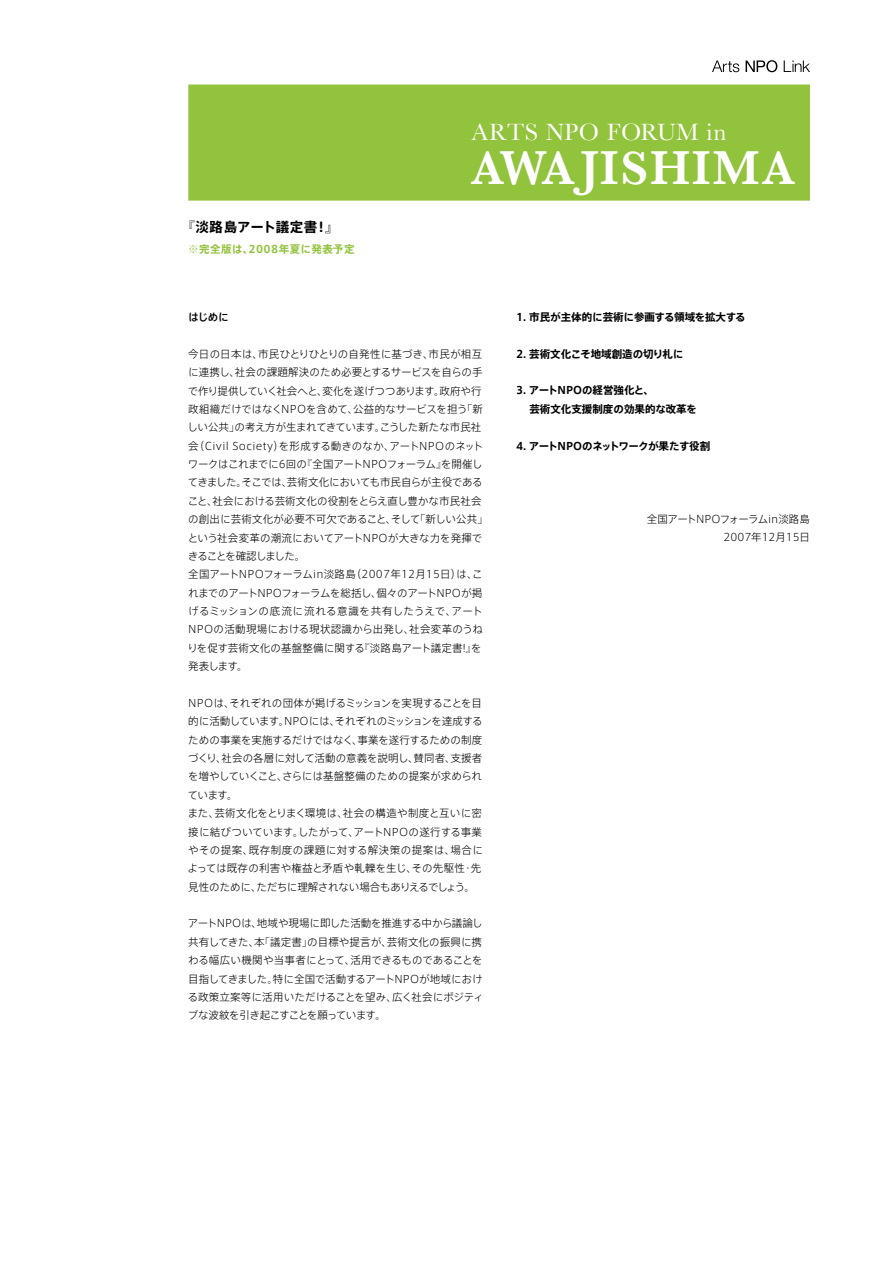
<style>
.page{position:relative;width:893px;height:1263px;background:#fff}
.page>*{position:absolute;margin:0;border:0;box-sizing:border-box;transform-origin:0 0}
.t1{font:600 48.75px "Baskerville";letter-spacing:.04em;color:#fff}
.t2{font:24.6px "Baskerville";letter-spacing:.01em;color:#fff}
.t3{font:700 13.5px "Axis Std";letter-spacing:.02em;color:#000}
.t4{font:300 10.5px/18.3px "Axis Std";color:#000}
.t5{font:700 10.5px/18.3px "Axis Std";color:#000}
.t6{font:700 10.5px "Axis Std";letter-spacing:-.045em;color:#000}
.t7{font:700 10.5px "Axis Std";letter-spacing:.04em;color:#92c33c}
.t8{font:500 10.5px "Axis Std";color:#000}
</style>
<div class="page">
<svg style="left:746px;top:60px;width:31px;height:12px"></svg>
<svg style="left:784px;top:60px;width:26px;height:12px"></svg>
<svg style="left:712px;top:60px;width:27px;height:12px"></svg>
<div style="left:188px;top:85px;width:622px;height:116px;background:#92c33c"></div>
<p class="t3" style="left:182px;top:216px;width:159px">『淡路島アート議定書！』</p>
<p class="t7" style="left:188px;top:241px;width:168px">※完全版は、2008年夏に発表予定</p>
<p class="t2" style="left:471px;top:117px;width:257px">ARTS NPO FORUM in</p>
<p class="t1" style="left:471px;top:140px;width:326px">AWAJISHIMA</p>
<p class="t8" style="left:188px;top:309px;width:42px">はじめに</p>
<p class="t4" style="left:187px;top:344px;width:302px">今日の日本は、市民ひとりひとりの自発性に基づき、市民が相互に連携し、社会の課題解決のため必要とするサービスを自らの手で作り提供していく社会へと、変化を遂げつつあります。政府や行政組織だけではなくNPOを含めて、公益的なサービスを担う「新しい公共」の考え方が生まれてきています。こうした新たな市民社会（Civil Society）を形成する動きのなか、アートNPOのネットワークはこれまでに6回の『全国アートNPOフォーラム』を開催してきました。そこでは、芸術文化においても市民自らが主役であること、社会における芸術文化の役割をとらえ直し豊かな市民社会の創出に芸術文化が必要不可欠であること、そして「新しい公共」という社会変革の潮流においてアートNPOが大きな力を発揮できることを確認しました。<br>全国アートNPOフォーラムin淡路島（2007年12月15日）は、これまでのアートNPOフォーラムを総括し、個々のアートNPOが掲げるミッションの底流に流れる意識を共有したうえで、アート<br>NPOの活動現場における現状認識から出発し、社会変革のうねりを促す芸術文化の基盤整備に関する『淡路島アート議定書!』を発表します。</p>
<p class="t4" style="left:188px;top:693px;width:297px">NPOは、それぞれの団体が掲げるミッションを実現することを目的に活動しています。NPOには、それぞれのミッションを達成するための事業を実施するだけではなく、事業を遂行するための制度づくり、社会の各層に対して活動の意義を説明し、賛同者、支援者を増やしていくこと、さらには基盤整備のための提案が求められています。<br>また、芸術文化をとりまく環境は、社会の構造や制度と互いに密接に結びついています。したがって、アートNPOの遂行する事業やその提案、既存制度の課題に対する解決策の提案は、場合によっては既存の利害や権益と矛盾や軋轢を生じ、その先駆性・先見性のために、ただちに理解されない場合もありえるでしょう。</p>
<p class="t4" style="left:188px;top:914px;width:297px">アートNPOは、地域や現場に即した活動を推進する中から議論し共有してきた、本「議定書」の目標や提言が、芸術文化の振興に携わる幅広い機関や当事者にとって、活用できるものであることを目指してきました。特に全国で活動するアートNPOが地域における政策立案等に活用いただけることを望み、広く社会にポジティブな波紋を引き起こすことを願っています。</p>
<p class="t5" style="left:516px;top:307px;width:231px">1. 市民が主体的に芸術に参画する領域を拡大する</p>
<p class="t5" style="left:516px;top:344px;width:169px">2. 芸術文化こそ地域創造の切り札に</p>
<p class="t5" style="left:516px;top:381px;width:182px">3. アートNPOの経営強化と、<br>　 芸術文化支援制度の効果的な改革を</p>
<p class="t6" style="left:516px;top:437px;width:196px">4. アートNPOのネットワークが果たす役割</p>
<p class="t4" style="left:647px;top:509px;width:165px;text-align:right">全国アートNPOフォーラムin淡路島<br>2007年12月15日</p>
</div>
